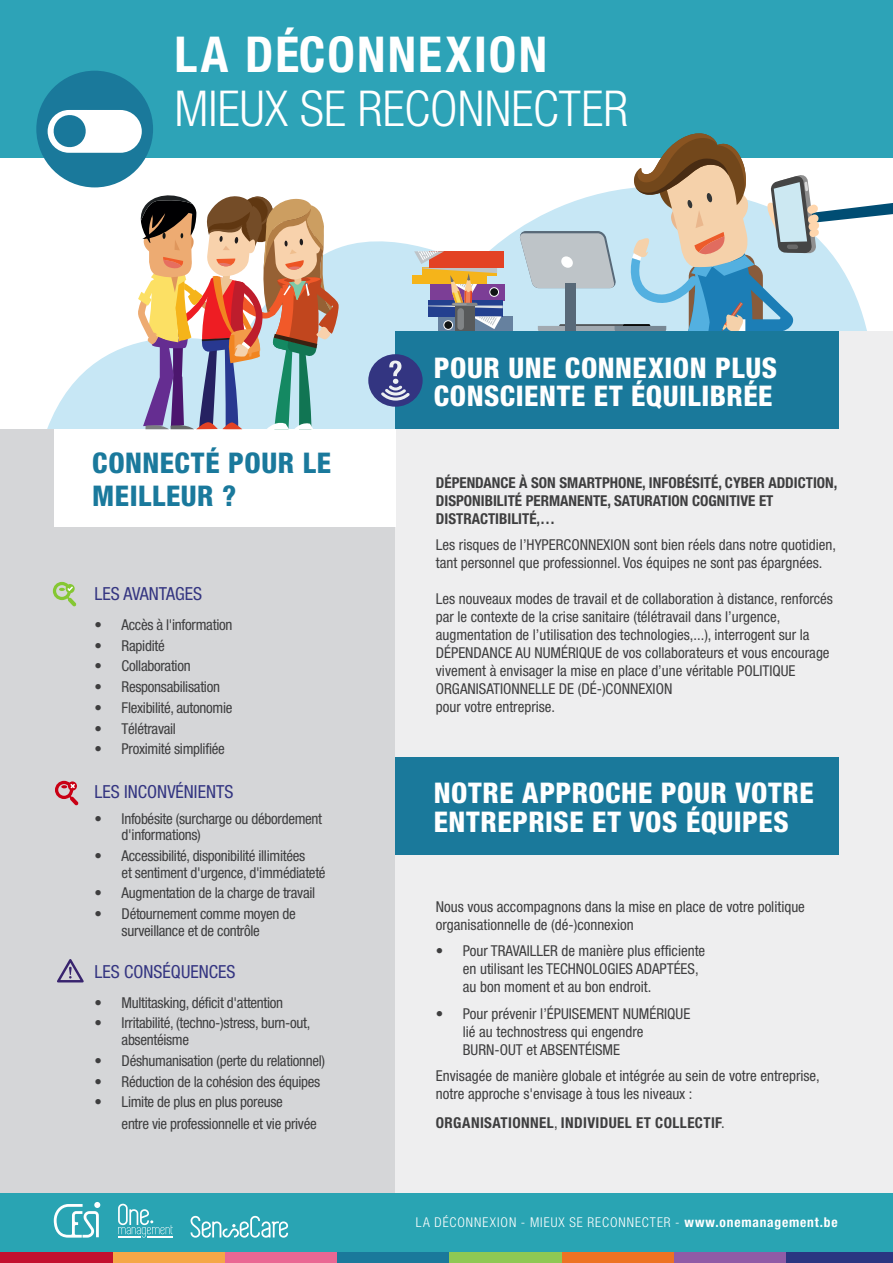
<style>
.page{position:relative;width:893px;height:1263px;background:#fff}
.page>*{position:absolute;margin:0;border:0;box-sizing:border-box;transform-origin:0 0}
.titre-produit{font:300 condensed 49.5px/54px "Helvetica Neue";letter-spacing:.005em;color:#fff}
.t1{font:800 condensed 28.5px/28.5px "Helvetica Neue";letter-spacing:.02em;color:#fff}
.t2{font:800 condensed 28.5px/33px "Helvetica Neue";letter-spacing:.02em;color:#1a799c}
.t3{font:condensed 18px "Helvetica Neue";color:#343581}
.t4{font:condensed 18px "Helvetica Neue";color:#333581}
.t5{font:condensed 15px/18px "Helvetica Neue";color:#3e3e3f}
.t6{font:condensed 15px/16.5px "Helvetica Neue";letter-spacing:-.02em;color:#3e3e3f}
.t7{font:700 condensed 15px/18px "Helvetica Neue";color:#3e3e3f}
.t8{font:700 condensed 15px "Helvetica Neue";letter-spacing:.03em;color:#3e3e3f}
.t9{font:300 condensed 13.5px "Helvetica Neue";letter-spacing:.075em;color:#fff}
.s1{font-weight:700}
.s2{color:#343581}
.s3{font-weight:400}
</style>
<div class="page">
<svg style="left:47px;top:158px;width:472px;height:271px"></svg>
<div style="left:0;top:0;width:893px;height:158px;background:#2da3b7"></div>
<div style="left:438px;top:316px;width:75px;height:17px;background:#66819f"></div>
<div style="left:430px;top:284px;width:75px;height:16px;background:#7c3e96"></div>
<div style="left:412px;top:276px;width:75px;height:8px;background:#f5b41a"></div>
<div style="left:429px;top:251px;width:75px;height:17px;background:#e34224"></div>
<svg style="left:414px;top:251px;width:89px;height:81px"></svg>
<div style="left:457px;top:308px;width:7px;height:22px;background:#818486;border-radius:3px"></div>
<div style="left:0;top:429px;width:395px;height:764px;background:#d5d6d8"></div>
<div style="left:395px;top:332px;width:498px;height:861px;background:#eeeeef"></div>
<div style="left:0;top:1193px;width:893px;height:60px;background:#29a4b3"></div>
<div style="left:113px;top:1252px;width:112px;height:11px;background:#f5a747"></div>
<div style="left:225px;top:1252px;width:113px;height:11px;background:#ea6793"></div>
<div style="left:337px;top:1252px;width:113px;height:11px;background:#1a799b"></div>
<div style="left:450px;top:1252px;width:112px;height:11px;background:#8fc854"></div>
<div style="left:562px;top:1252px;width:112px;height:11px;background:#ed7223"></div>
<div style="left:674px;top:1252px;width:113px;height:11px;background:#905ba6"></div>
<div style="left:787px;top:1252px;width:106px;height:11px;background:#2a3681"></div>
<div style="left:0;top:1252px;width:113px;height:11px;background:#c3102f"></div>
<svg style="left:54px;top:1202px;width:46px;height:35px"></svg>
<div style="left:395px;top:332px;width:444px;height:97px;background:#1a799b"></div>
<div style="left:54px;top:429px;width:341px;height:98px;background:#fff"></div>
<svg style="left:118px;top:1204px;width:55px;height:33px"></svg>
<div style="left:36px;top:71px;width:117px;height:116px;background:#1a799b;border-radius:50%"></div>
<div style="left:48px;top:110px;width:94px;height:43px;background:#fff;border-radius:21px"></div>
<svg style="left:52px;top:113px;width:34px;height:36px"></svg>
<svg style="left:191px;top:1216px;width:97px;height:21px"></svg>
<svg style="left:136px;top:186px;width:209px;height:243px"></svg>
<svg style="left:519px;top:133px;width:374px;height:199px"></svg>
<div style="left:368px;top:354px;width:55px;height:53px;background:#333581;border-radius:50%"></div>
<svg style="left:53px;top:582px;width:23px;height:24px"></svg>
<svg style="left:55px;top:781px;width:24px;height:24px"></svg>
<div style="left:395px;top:757px;width:444px;height:98px;background:#1a799b"></div>
<svg style="left:57px;top:959px;width:27px;height:23px"></svg>
<svg style="left:381px;top:361px;width:29px;height:40px"></svg>
<p class="titre-produit" style="left:174px;top:28px;width:456px"><span class="s1">LA DÉCONNEXION<br></span>MIEUX SE RECONNECTER</p>
<p class="t2" style="left:92px;top:446px;width:240px">CONNECTÉ POUR LE<br>MEILLEUR ?</p>
<p class="t3" style="left:95px;top:583px;width:109px">LES AVANTAGES</p>
<p class="t6" style="left:95px;top:616px;width:139px">• Accès à l'information</p>
<p class="t6" style="left:95px;top:637px;width:72px">• Rapidité</p>
<p class="t6" style="left:95px;top:658px;width:98px">• Collaboration</p>
<p class="t6" style="left:95px;top:678px;width:127px">• Responsabilisation</p>
<p class="t6" style="left:95px;top:699px;width:139px">• Flexibilité, autonomie</p>
<p class="t6" style="left:95px;top:720px;width:83px">• Télétravail</p>
<p class="t6" style="left:95px;top:741px;width:132px">• Proximité simplifiée</p>
<p class="t4" style="left:95px;top:781px;width:140px"><span class="s2">LES</span> INCONVÉNIENTS</p>
<p class="t6" style="left:122px;top:810px;width:202px;text-indent:-27px">• Infobésite (surcharge ou débordement d'informations)</p>
<p class="t6" style="left:122px;top:847px;width:205px;text-indent:-27px">• Accessibilité, disponibilité illimitées<br>et sentiment d'urgence, d'immédiateté</p>
<p class="t6" style="left:95px;top:885px;width:222px">• Augmentation de la charge de travail</p>
<p class="t6" style="left:95px;top:905px;width:203px;text-align:center">• Détournement comme moyen de surveillance et de contrôle</p>
<p class="t3" style="left:95px;top:961px;width:142px">LES CONSÉQUENCES</p>
<p class="t6" style="left:95px;top:994px;width:190px">• Multitasking, déficit d'attention</p>
<p class="t6" style="left:122px;top:1015px;width:190px;text-indent:-27px">• Irritabilité, (techno-)stress, burn-out, absentéisme</p>
<p class="t6" style="left:95px;top:1052px;width:232px">• Déshumanisation (perte du relationnel)</p>
<p class="t6" style="left:95px;top:1073px;width:227px">• Réduction de la cohésion des équipes</p>
<p class="t6" style="left:122px;top:1091px;width:197px;line-height:21.6px;text-indent:-27px">• Limite de plus en plus poreuse<br>entre vie professionnelle et vie privée</p>
<p class="t1" style="left:434px;top:353px;width:345px">POUR UNE CONNEXION PLUS<br>CONSCIENTE ET ÉQUILIBRÉE</p>
<p class="t7" style="left:436px;top:474px;width:403px">DÉPENDANCE À SON SMARTPHONE, INFOBÉSITÉ, CYBER ADDICTION,<br>DISPONIBILITÉ PERMANENTE, SATURATION COGNITIVE ET<br>DISTRACTIBILITÉ,…</p>
<p class="t5" style="left:436px;top:535px;width:402px">Les risques de l’HYPERCONNEXION sont bien réels dans notre quotidien, tant personnel que professionnel. Vos équipes ne sont pas épargnées.</p>
<p class="t5" style="left:436px;top:589px;width:399px">Les nouveaux modes de travail et de collaboration à distance, renforcés par le contexte de la crise sanitaire (télétravail dans l’urgence, augmentation de l’utilisation des technologies,...), interrogent sur la DÉPENDANCE AU NUMÉRIQUE de vos collaborateurs et vous encourage vivement à envisager la mise en place d’une véritable POLITIQUE ORGANISATIONNELLE DE (DÉ-)CONNEXION<br>pour votre entreprise.</p>
<p class="t1" style="left:434px;top:778px;width:381px">NOTRE APPROCHE POUR VOTRE<br>ENTREPRISE ET VOS ÉQUIPES</p>
<p class="t5" style="left:436px;top:897px;width:371px">Nous vous accompagnons dans la mise en place de votre politique organisationnelle de (dé-)connexion</p>
<p class="t5" style="left:463px;top:942px;width:244px;text-indent:-27px">• Pour TRAVAILLER de manière plus efficiente en utilisant les TECHNOLOGIES ADAPTÉES, au bon moment et au bon endroit.</p>
<p class="t5" style="left:463px;top:1004px;width:229px;text-indent:-27px">• Pour prévenir l’ÉPUISEMENT NUMÉRIQUE lié au technostress qui engendre<br>BURN-OUT et ABSENTÉISME</p>
<p class="t5" style="left:436px;top:1067px;width:385px">Envisagée de manière globale et intégrée au sein de votre entreprise, notre approche s'envisage à tous les niveaux :</p>
<p class="t8" style="left:436px;top:1113px;width:290px">ORGANISATIONNEL<span class="s3">,</span> INDIVIDUEL ET COLLECTIF<span class="s3">.</span></p>
<p class="t9" style="left:416px;top:1214px;width:423px">LA DÉCONNEXION - MIEUX SE RECONNECTER - <span class="s1">www.onemanagement.be</span></p>
</div>
